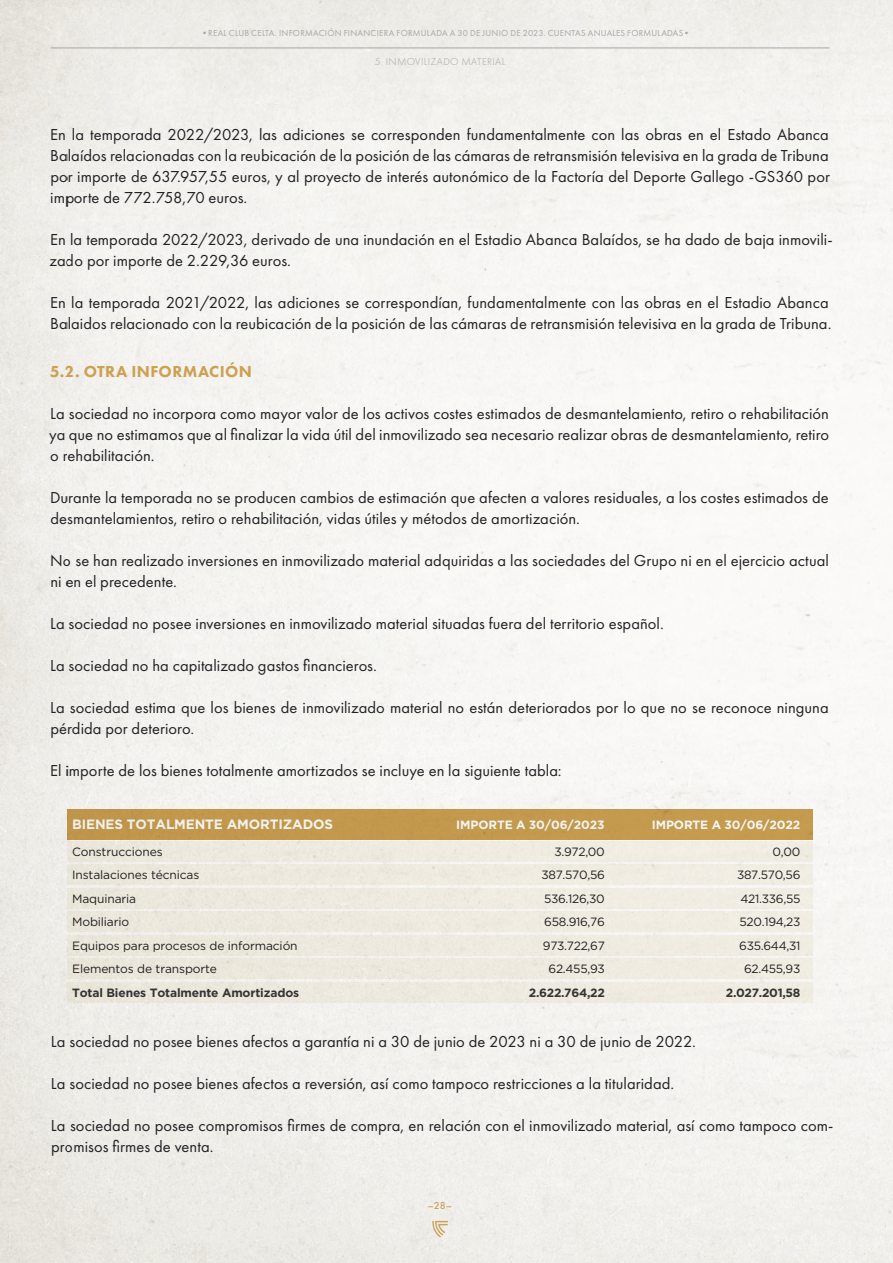
<style>
.page{position:relative;width:893px;height:1263px;background:#fff}
.page>*{position:absolute;margin:0;border:0;box-sizing:border-box;transform-origin:0 0}
.t1{font:16.5px/21px "Futura PT";letter-spacing:.005em;color:#212124}
.t2{font:800 16.5px "Futura PT";letter-spacing:.025em;color:#cca152}
.t3{font:15px "Gotham";letter-spacing:-.01em;color:#383839}
.t4{font:700 13.5px "Gotham";letter-spacing:-.01em;color:#fff}
.t5{font:12px "Gotham";letter-spacing:-.01em;color:#222223}
.t6{font:700 12px "Gotham";letter-spacing:-.01em;color:#383839}
.t7{font:700 12px "Gotham";letter-spacing:-.01em;color:#fff}
.t8{font:300 10.5px "Futura PT";letter-spacing:.04em;color:#a6a6a7}
.t9{font:500 10.5px "Futura PT";color:#cca152}
.t10{font:9px "Futura PT";letter-spacing:.03em;color:#a6a6a7}
</style>
<div class="page">
<svg style="left:432px;top:1221px;width:16px;height:16px"></svg>
<hr style="left:51px;top:48px;width:778px;height:1px;background:#a6a6a7">
<svg style="left:67px;top:804px;width:746px;height:208px;fill:#f3f2ef"></svg>
<div style="left:67px;top:809px;width:746px;height:31px;background:#c2994d"></div>
<div style="left:67px;top:841px;width:746px;height:21px;background:#efebe1"></div>
<div style="left:67px;top:865px;width:746px;height:20px;background:#efebe0"></div>
<div style="left:67px;top:888px;width:746px;height:21px;background:#efebe0"></div>
<div style="left:67px;top:912px;width:746px;height:20px;background:#efeadf"></div>
<div style="left:67px;top:935px;width:746px;height:21px;background:#eeeadf"></div>
<div style="left:67px;top:959px;width:746px;height:20px;background:#eee9de"></div>
<div style="left:67px;top:982px;width:746px;height:21px;background:#eee9de"></div>
<p class="t10" style="left:200px;top:28px;width:493px">•REAL CLUB CELTA. INFORMACIÓN FINANCIERA FORMULADA A 30 DE JUNIO DE 2023. CUENTAS ANUALES FORMULADAS•</p>
<p class="t8" style="left:375px;top:56px;width:132px">5. INMOVILIZADO MATERIAL</p>
<p class="t1" style="left:50px;top:124px;width:781px;text-align:justify">En la temporada 2022/2023, las adiciones se corresponden fundamentalmente con las obras en el Estado Abanca Balaídos relacionadas con la reubicación de la posición de las cámaras de retransmisión televisiva en la grada de Tribuna por importe de 637.957,55 euros, y al proyecto de interés autonómico de la Factoría del Deporte Gallego -GS360 por importe de 772.758,70 euros.</p>
<p class="t1" style="left:49px;top:229px;width:785px">En la temporada 2022/2023, derivado de una inundación en el Estadio Abanca Balaídos, se ha dado de baja inmovili&shy;zado por importe de 2.229,36 euros.</p>
<p class="t1" style="left:50px;top:292px;width:783px">En la temporada 2021/2022, las adiciones se correspondían, fundamentalmente con las obras en el Estadio Abanca<br>Balaidos relacionado con la reubicación de la posición de las cámaras de retransmisión televisiva en la grada de Tribuna.</p>
<p class="t2" style="left:50px;top:361px;width:204px">5.2. OTRA INFORMACIÓN</p>
<p class="t1" style="left:49px;top:403px;width:781px;text-align:justify">La sociedad no incorpora como mayor valor de los activos costes estimados de desmantelamiento, retiro o rehabilitación ya que no estimamos que al finalizar la vida útil del inmovilizado sea necesario realizar obras de desmantelamiento, retiro o rehabilitación.</p>
<p class="t1" style="left:50px;top:487px;width:780px">Durante la temporada no se producen cambios de estimación que afecten a valores residuales, a los costes estimados de desmantelamientos, retiro o rehabilitación, vidas útiles y métodos de amortización.</p>
<p class="t1" style="left:50px;top:550px;width:780px">No se han realizado inversiones en inmovilizado material adquiridas a las sociedades del Grupo ni en el ejercicio actual ni en el precedente.</p>
<p class="t1" style="left:50px;top:613px;width:615px">La sociedad no posee inversiones en inmovilizado material situadas fuera del territorio español.</p>
<p class="t1" style="left:50px;top:655px;width:328px">La sociedad no ha capitalizado gastos financieros.</p>
<p class="t1" style="left:50px;top:697px;width:780px">La sociedad estima que los bienes de inmovilizado material no están deteriorados por lo que no se reconoce ninguna pérdida por deterioro.</p>
<p class="t1" style="left:50px;top:760px;width:513px">El importe de los bienes totalmente amortizados se incluye en la siguiente tabla:</p>
<p class="t4" style="left:72px;top:817px;width:263px">BIENES TOTALMENTE AMORTIZADOS</p>
<p class="t7" style="left:652px;top:817px;width:150px">IMPORTE A 30/06/2022</p>
<p class="t5" style="left:72px;top:845px;width:92px">Construcciones</p>
<p class="t5" style="left:554px;top:845px;width:52px">3.972,00</p>
<p class="t5" style="left:773px;top:845px;width:29px">0,00</p>
<p class="t5" style="left:72px;top:868px;width:129px">Instalaciones técnicas</p>
<p class="t5" style="left:541px;top:868px;width:65px">387.570,56</p>
<p class="t5" style="left:737px;top:868px;width:65px">387.570,56</p>
<p class="t5" style="left:72px;top:892px;width:66px">Maquinaria</p>
<p class="t5" style="left:544px;top:892px;width:62px">536.126,30</p>
<p class="t5" style="left:740px;top:892px;width:61px">421.336,55</p>
<p class="t5" style="left:72px;top:915px;width:59px">Mobiliario</p>
<p class="t5" style="left:544px;top:915px;width:62px">658.916,76</p>
<p class="t5" style="left:739px;top:915px;width:62px">520.194,23</p>
<p class="t5" style="left:72px;top:939px;width:227px">Equipos para procesos de información</p>
<p class="t5" style="left:543px;top:939px;width:63px">973.722,67</p>
<p class="t5" style="left:739px;top:939px;width:63px">635.644,31</p>
<p class="t5" style="left:72px;top:962px;width:146px">Elementos de transporte</p>
<p class="t5" style="left:549px;top:962px;width:58px">62.455,93</p>
<p class="t5" style="left:744px;top:962px;width:58px">62.455,93</p>
<p class="t6" style="left:72px;top:985px;width:229px">Total Bienes Totalmente Amortizados</p>
<p class="t6" style="left:529px;top:985px;width:77px">2.622.764,22</p>
<p class="t6" style="left:726px;top:985px;width:76px">2.027.201,58</p>
<p class="t7" style="left:456px;top:817px;width:150px">IMPORTE A 30/06/2023</p>
<p class="t1" style="left:51px;top:1030px;width:647px">La sociedad no posee bienes afectos a garantía ni a 30 de junio de 2023 ni a 30 de junio de 2022.</p>
<p class="t1" style="left:51px;top:1072px;width:625px">La sociedad no posee bienes afectos a reversión, así como tampoco restricciones a la titularidad.</p>
<p class="t1" style="left:51px;top:1114px;width:784px">La sociedad no posee compromisos firmes de compra, en relación con el inmovilizado material, así como tampoco com&shy;promisos firmes de venta.</p>
<p class="t3" style="left:70px;top:1035px;width:756px">el edificio, situado en la Calle del Príncipe, ascendiendo el importe de la deuda con garantía hipotecaria,</p>
<p class="t3" style="left:70px;top:1119px;width:756px">La sociedad no posee compromisos firmes de compra, en relación con el inmovilizado material, así como</p>
<p class="t9" style="left:427px;top:1199px;width:26px">–28–</p>
</div>
